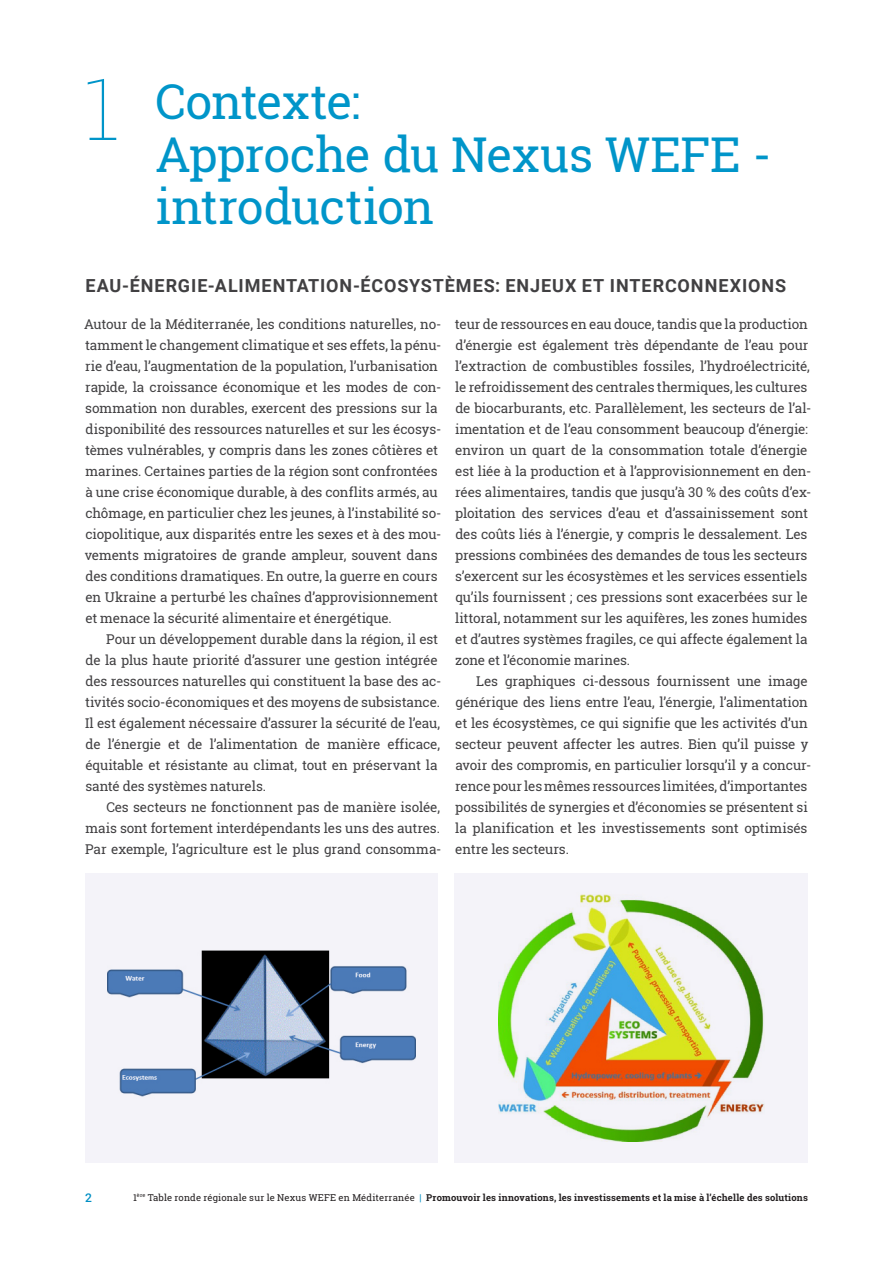
<style>
.page{position:relative;width:893px;height:1263px;background:#fff}
.page>*{position:absolute;margin:0;border:0;box-sizing:border-box;transform-origin:0 0}
.t1{font:100 85.5px "Roboto Slab";color:#0095c9}
.t2{font:48px/52.5px "Roboto Slab";letter-spacing:-.02em;color:#0095c9}
.t3{font:700 18px "Roboto";letter-spacing:.05em;color:#414042}
.t4{font:13.5px/21px "Roboto Slab";letter-spacing:-.01em;color:#414042}
.t5{font:500 12px "Roboto";color:#008fc4}
.t6{font:700 9.45px "Roboto Slab";letter-spacing:.015em;color:#231f20}
.s1{font-weight:400}
.s2{font-weight:400;color:#008fc4}
</style>
<div class="page">
<div style="left:85px;top:873px;width:353px;height:290px;background:#f4f3f9"></div>
<img style="left:107px;top:950px;width:308px;height:147px">
<div style="left:455px;top:873px;width:353px;height:290px;background:#f4f3f9"></div>
<img style="left:498px;top:894px;width:266px;height:247px">
<h1 class="t1" style="left:85px;top:50px;width:36px">1</h1>
<h2 class="t2" style="left:155px;top:75px;width:617px">Contexte:<br>Approche du Nexus WEFE - introduction</h2>
<h3 class="t3" style="left:85px;top:273px;width:702px">EAU-ÉNERGIE-ALIMENTATION-ÉCOSYSTÈMES: ENJEUX ET INTERCONNEXIONS</h3>
<p class="t4" style="left:84px;top:313px;width:359px">Autour de la Méditerranée, les conditions naturelles, no&shy;tamment le changement climatique et ses effets, la pénu&shy;rie d’eau, l’augmentation de la population, l’urbanisation rapide, la croissance économique et les modes de con&shy;sommation non durables, exercent des pressions sur la disponibilité des ressources naturelles et sur les écosys&shy;tèmes vulnérables, y compris dans les zones côtières et marines. Certaines parties de la région sont confrontées à une crise économique durable, à des conflits armés, au chômage, en particulier chez les jeunes, à l’instabilité so&shy;ciopolitique, aux disparités entre les sexes et à des mou&shy;vements migratoires de grande ampleur, souvent dans des conditions dramatiques. En outre, la guerre en cours en Ukraine a perturbé les chaînes d’approvisionnement et menace la sécurité alimentaire et énergétique.</p>
<p class="t4" style="left:85px;top:629px;width:358px;text-indent:21px">Pour un développement durable dans la région, il est de la plus haute priorité d’assurer une gestion intégrée des ressources naturelles qui constituent la base des ac&shy;tivités socio-économiques et des moyens de subsistance.<br>Il est également nécessaire d’assurer la sécurité de l’eau, de l’énergie et de l’alimentation de manière efficace, équitable et résistante au climat, tout en préservant la santé des systèmes naturels.</p>
<p class="t4" style="left:85px;top:797px;width:358px;text-align:justify;text-indent:21px">Ces secteurs ne fonctionnent pas de manière isolée, mais sont fortement interdépendants les uns des autres.<br>Par exemple, l’agriculture est le plus grand consomma-</p>
<p class="t4" style="left:455px;top:313px;width:358px">teur de ressources en eau douce, tandis que la production d’énergie est également très dépendante de l’eau pour l’extraction de combustibles fossiles, l’hydroélectricité, le refroidissement des centrales thermiques, les cultures de biocarburants, etc. Parallèlement, les secteurs de l’al&shy;imentation et de l’eau consomment beaucoup d’énergie: environ un quart de la consommation totale d’énergie est liée à la production et à l’approvisionnement en den&shy;rées alimentaires, tandis que jusqu’à 30 % des coûts d’ex&shy;ploitation des services d’eau et d’assainissement sont des coûts liés à l’énergie, y compris le dessalement. Les pressions combinées des demandes de tous les secteurs s’exercent sur les écosystèmes et les services essentiels qu’ils fournissent ; ces pressions sont exacerbées sur le littoral, notamment sur les aquifères, les zones humides et d’autres systèmes fragiles, ce qui affecte également la zone et l’économie marines.</p>
<p class="t4" style="left:455px;top:671px;width:358px;text-indent:21px">Les graphiques ci-dessous fournissent une image générique des liens entre l’eau, l’énergie, l’alimentation et les écosystèmes, ce qui signifie que les activités d’un secteur peuvent affecter les autres. Bien qu’il puisse y avoir des compromis, en particulier lorsqu’il y a concur&shy;rence pour les mêmes ressources limitées, d’importantes possibilités de synergies et d’économies se présentent si la planification et les investissements sont optimisés entre les secteurs.</p>
<p class="t5" style="left:85px;top:1189px;width:8px">2</p>
<p class="t6" style="left:133px;top:1191px;width:676px"><span class="s1">1</span><sup>ère</sup> <span class="s1">Table ronde régionale sur le Nexus WEFE en Méditerranée</span> <span class="s2">|</span> Promouvoir les innovations, les investissements et la mise à l’échelle des solutions</p>
</div>
